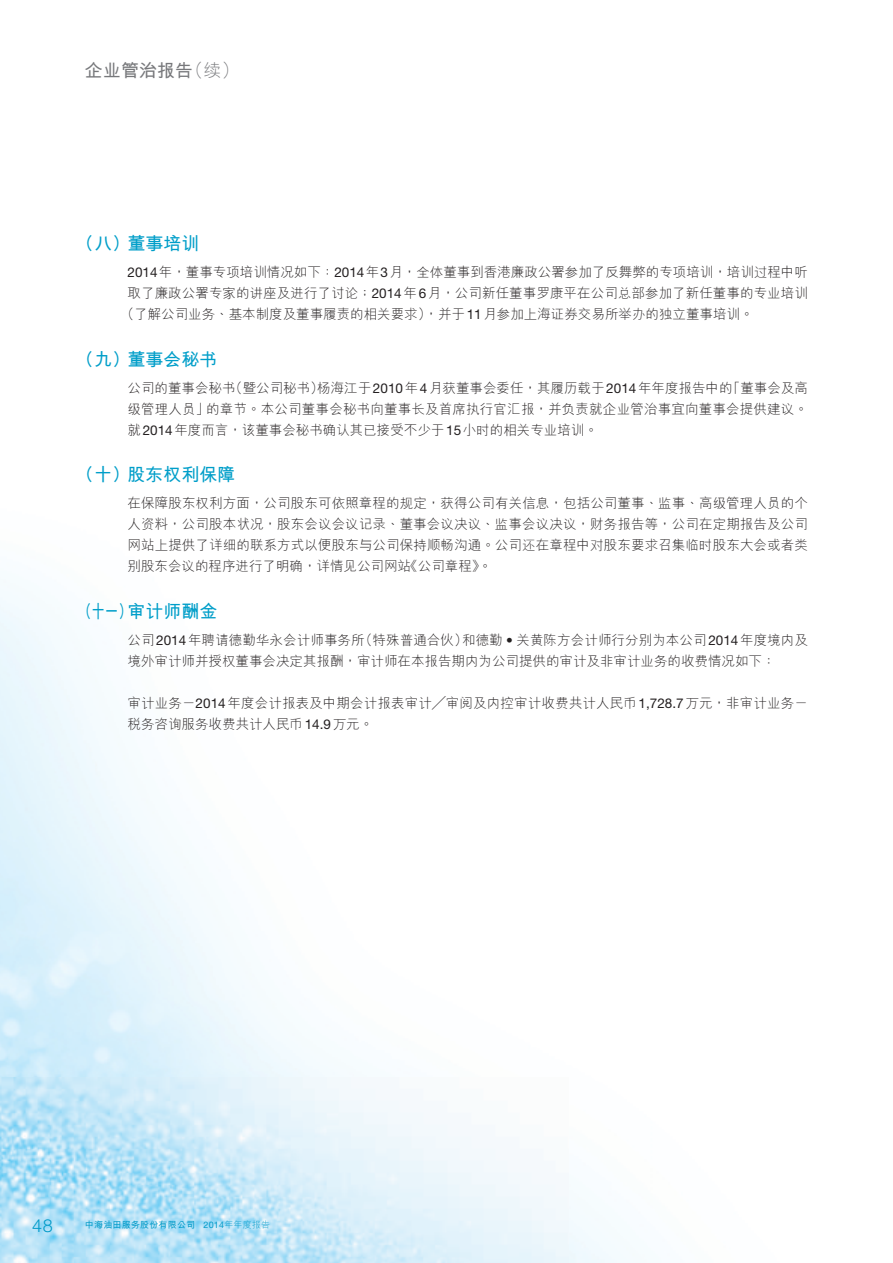
<style>
.page{position:relative;width:893px;height:1263px;background:#fff}
.page>*{position:absolute;margin:0;border:0;box-sizing:border-box;transform-origin:0 0}
.t1{font:18px "M Hei HKS Bold E Ten B5 H";color:#009ec9}
.t2{font:18px "M Hei HKS Bold E Ten B5 H";color:#77787b}
.t3{font:18px "M Hei HKS Bold E Ten B5 H";color:#009ec9;scale:.75 1}
.t4{font:300 18px "Helvetica Neue LT Std";color:#009ac8}
.t5{font:13.5px/21px "M Hei HKS Light E Ten B5 H";color:#231f20;text-align:justify}
.t6{font:9px "M Hei HKS Bold E Ten B5 H";letter-spacing:.02em;color:#009ac8}
.s1{font-family:"M Hei HKS Light E Ten B5 H"}
.s2{font-family:"Helvetica Neue LT Std"}
</style>
<div class="page">
<img style="left:0;top:588px;width:630px;height:675px">
<h1 class="t2" style="left:85px;top:64px;width:156px">企業管治報告<span class="s1">（續）</span></h1>
<h1 class="t1" style="left:76px;top:236px;width:125px">（八）董事培訓</h1>
<p class="t5" style="left:128px;top:264px;width:682px"><span class="s2">2014</span>年，董事專項培訓情況如下：<span class="s2">2014</span>年<span class="s2">3</span>月，全體董事到香港廉政公署參加了反舞弊的專項培訓，培訓過程中聽</p>
<p class="t5" style="left:127px;top:285px;width:682px">取了廉政公署專家的講座及進行了討論；<span class="s2">2014</span>年<span class="s2">6</span>月，公司新任董事羅康平在公司總部參加了新任董事的專業培訓</p>
<p class="t5" style="left:121px;top:306px;width:634px">（瞭解公司業務、基本制度及董事履責的相關要求），並於<span class="s2">11</span>月參加上海證券交易所舉辦的獨立董事培訓。</p>
<h1 class="t1" style="left:76px;top:352px;width:143px">（九）董事會秘書</h1>
<p class="t5" style="left:128px;top:379px;width:682px">公司的董事會秘書（暨公司秘書）楊海江於<span class="s2">2010</span>年<span class="s2">4</span>月獲董事會委任，其履歷載於<span class="s2">2014</span>年年度報告中的「董事會及高級管理人員」的章節。本公司董事會秘書向董事長及首席執行官彙報，並負責就企業管治事宜向董事會提供建議。就<span class="s2">2014</span>年度而言，該董事會秘書確認其已接受不少於<span class="s2">15</span>小時的相關專業培訓。</p>
<h1 class="t1" style="left:76px;top:467px;width:161px">（十）股東權利保障</h1>
<p class="t5" style="left:128px;top:495px;width:682px">在保障股東權利方面，公司股東可依照章程的規定，獲得公司有關信息，包括公司董事、監事、高級管理人員的個人資料，公司股本狀況，股東會議會議記錄、董事會議決議、監事會議決議，財務報告等，公司在定期報告及公司網站上提供了詳細的聯繫方式以便股東與公司保持順暢溝通。公司還在章程中對股東要求召集臨時股東大會或者類別股東會議的程序進行了明確，詳情見公司網站《公司章程》。</p>
<h1 class="t3" style="left:78px;top:604px;width:187px">（十一）審計師酬金</h1>
<p class="t5" style="left:128px;top:631px;width:682px">公司<span class="s2">2014</span>年聘請德勤華永會計師事務所（特殊普通合伙）和德勤 <span class="s2">•</span> 關黃陳方會計師行分別為本公司<span class="s2">2014</span>年度境內及境外審計師並授權董事會決定其報酬，審計師在本報告期內為公司提供的審計及非審計業務的收費情況如下：</p>
<p class="t5" style="left:128px;top:694px;width:682px">審計業務－<span class="s2">2014</span>年度會計報表及中期會計報表審計╱審閱及內控審計收費共計人民幣<span class="s2">1,728.7</span>萬元，非審計業務－稅務咨詢服務收費共計人民幣<span class="s2">14.9</span>萬元。</p>
<h1 class="t4" style="left:32px;top:1219px;width:22px">48</h1>
<p class="t6" style="left:85px;top:1221px;width:187px">中海油田服務股份有限公司 <span class="s2">2014</span><span class="s1">年年度報告</span></p>
</div>
